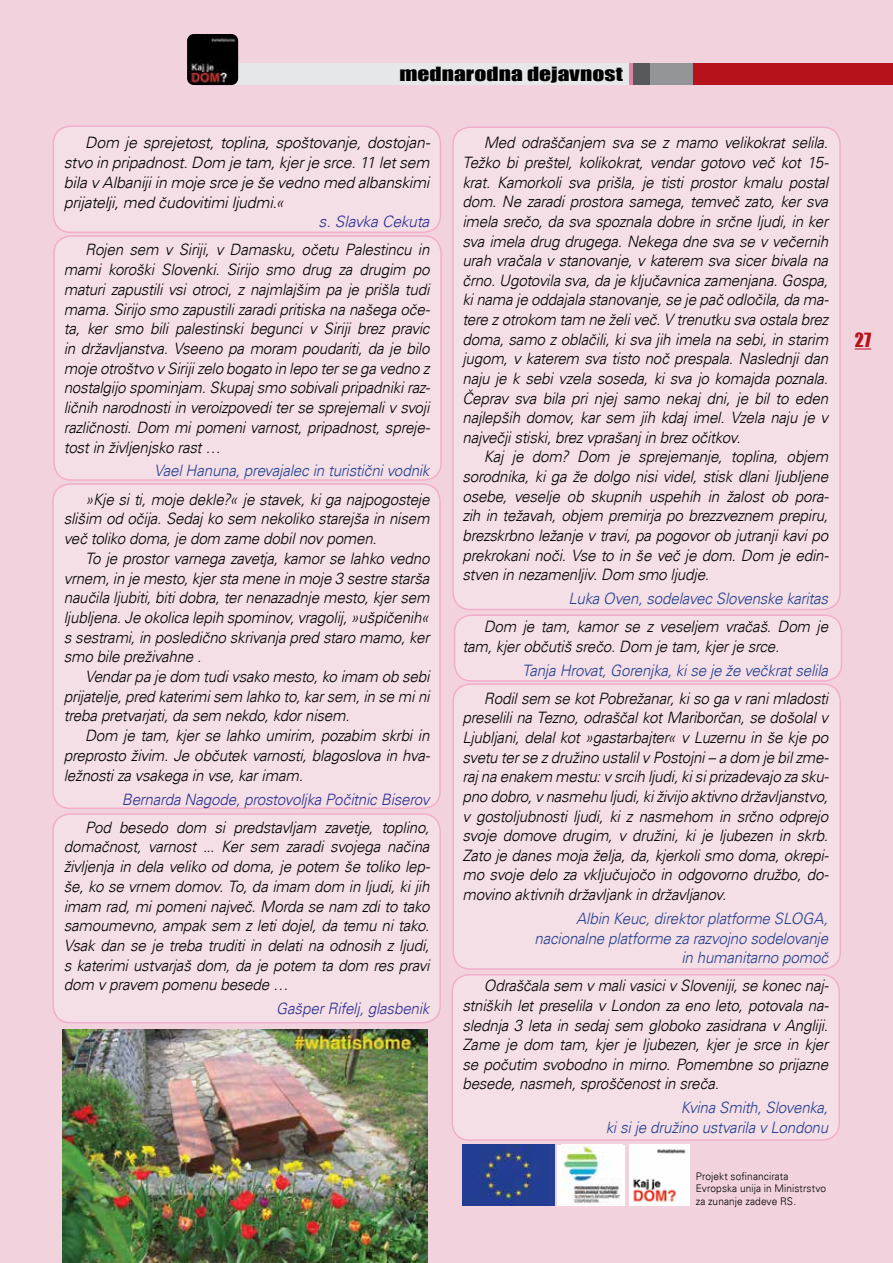
<style>
.page{position:relative;width:893px;height:1263px;background:#f2d2dd}
.page>*{position:absolute;margin:0;border:0;box-sizing:border-box;transform-origin:0 0}
.t1{font:18px "Impact";letter-spacing:.005em;color:#000;scale:1.3 1}
.t2{font:18px "Impact";color:#b5121b}
.t3{font:italic 300 15.75px/19.6px "Univers";letter-spacing:-.015em;color:#000;text-align:justify;scale:.96 1}
.t4{font:italic 300 15.75px/19.6px "Univers";letter-spacing:-.015em;color:#25408f;text-align:right;scale:.96 1}
.t5{font:italic 300 15.75px/19.6px "Univers";letter-spacing:-.015em;color:#000;text-align:justify}
.t6{font:italic 300 15.75px "Univers";letter-spacing:-.01em;color:#2e3092;scale:.96 1}
.t7{font:italic 300 15.75px "Univers";letter-spacing:-.01em;color:#2e3092}
.t8{font:300 10.5px/12.6px "Univers";letter-spacing:.01em;color:#000;scale:.96 1}
</style>
<div class="page">
<svg style="left:855px;top:348px;width:16px;height:2px"></svg>
<div style="left:558px;top:1145px;width:67px;height:60px;background:#fff"></div>
<img style="left:561px;top:1145px;width:60px;height:60px">
<img style="left:462px;top:1145px;width:93px;height:60px">
<img style="left:629px;top:1144px;width:60px;height:61px">
<img style="left:62px;top:1029px;width:366px;height:234px">
<div style="left:53px;top:126px;width:387px;height:106px;background:#f5dfe7;border-radius:17px"></div>
<div style="left:53px;top:125px;width:388px;height:108px;border:2px solid #ef5ba1;border-radius:17px"></div>
<div style="left:453px;top:127px;width:387px;height:482px;background:#f5dfe7;border-radius:17px"></div>
<div style="left:452px;top:126px;width:389px;height:484px;border:2px solid #ef5ba1;border-radius:17px"></div>
<div style="left:54px;top:236px;width:387px;height:244px;background:#f5dfe7;border-radius:17px"></div>
<div style="left:53px;top:235px;width:389px;height:246px;border:2px solid #ef5ba1;border-radius:17px"></div>
<div style="left:53px;top:484px;width:387px;height:324px;background:#f5dfe7;border-radius:17px"></div>
<div style="left:52px;top:483px;width:389px;height:326px;border:2px solid #ef5ba1;border-radius:17px"></div>
<div style="left:455px;top:615px;width:386px;height:66px;background:#f5dfe7;border-radius:17px"></div>
<div style="left:454px;top:614px;width:388px;height:68px;border:2px solid #ef5ba1;border-radius:17px"></div>
<div style="left:453px;top:684px;width:387px;height:285px;background:#f5dfe7;border-radius:17px"></div>
<div style="left:453px;top:683px;width:388px;height:287px;border:2px solid #ef5ba1;border-radius:17px"></div>
<div style="left:452px;top:975px;width:387px;height:165px;background:#f5dfe7;border-radius:17px"></div>
<div style="left:451px;top:974px;width:389px;height:167px;border:2px solid #ef5ba1;border-radius:17px"></div>
<div style="left:53px;top:814px;width:387px;height:209px;background:#f5dfe7;border-radius:17px"></div>
<div style="left:52px;top:813px;width:389px;height:210px;border:2px solid #ef5ba1;border-radius:17px"></div>
<div style="left:225px;top:64px;width:668px;height:21px;background:#e6e7e8"></div>
<div style="left:634px;top:64px;width:259px;height:21px;background:#58595b"></div>
<div style="left:651px;top:64px;width:242px;height:21px;background:#939598"></div>
<div style="left:693px;top:64px;width:200px;height:21px;background:#b5121b"></div>
<img style="left:187px;top:34px;width:51px;height:51px">
<p class="t1" style="left:399px;top:60px;width:173px">mednarodna dejavnost</p>
<p class="t5" style="left:64px;top:133px;width:368px;text-indent:21px">Dom je sprejetost, toplina, spoštovanje, dostojan&shy;stvo in pripadnost. Dom je tam, kjer je srce. 11 let sem bila v Albaniji in moje srce je še vedno med albanskimi prijatelji, med čudovitimi ljudmi.«</p>
<p class="t7" style="left:319px;top:212px;width:112px">s. Slavka Cekuta</p>
<p class="t3" style="left:64px;top:240px;width:383px;text-indent:21px">Rojen sem v Siriji, v Damasku, očetu Palestincu in mami koroški Slovenki. Sirijo smo drug za drugim po maturi zapustili vsi otroci, z najmlajšim pa je prišla tudi mama. Sirijo smo zapustili zaradi pritiska na našega oče&shy;ta, ker smo bili palestinski begunci v Siriji brez pravic in državljanstva. Vseeno pa moram poudariti, da je bilo moje otroštvo v Siriji zelo bogato in lepo ter se ga vedno z nostalgijo spominjam. Skupaj smo sobivali pripadniki raz&shy;ličnih narodnosti in veroizpovedi ter se sprejemali v svoji različnosti. Dom mi pomeni varnost, pripadnost, spreje&shy;tost in življenjsko rast …</p>
<p class="t4" style="left:154px;top:461px;width:288px">Vael Hanuna, prevajalec in turistični vodnik</p>
<p class="t3" style="left:64px;top:489px;width:382px;text-indent:21px">»Kje si ti, moje dekle?« je stavek, ki ga najpogosteje slišim od očija. Sedaj ko sem nekoliko starejša in nisem več toliko doma, je dom zame dobil nov pomen.</p>
<p class="t3" style="left:64px;top:548px;width:382px;text-indent:21px">To je prostor varnega zavetja, kamor se lahko vedno vrnem, in je mesto, kjer sta mene in moje 3 sestre starša naučila ljubiti, biti dobra, ter nenazadnje mesto, kjer sem ljubljena. Je okolica lepih spominov, vragolij, »ušpičenih« s sestrami, in posledično skrivanja pred staro mamo, ker smo bile preživahne .</p>
<p class="t3" style="left:64px;top:667px;width:382px;text-indent:21px">Vendar pa je dom tudi vsako mesto, ko imam ob sebi prijatelje, pred katerimi sem lahko to, kar sem, in se mi ni treba pretvarjati, da sem nekdo, kdor nisem.</p>
<p class="t3" style="left:64px;top:726px;width:383px;text-indent:21px">Dom je tam, kjer se lahko umirim, pozabim skrbi in preprosto živim. Je občutek varnosti, blagoslova in hva&shy;ležnosti za vsakega in vse, kar imam.</p>
<p class="t6" style="left:122px;top:789px;width:322px">Bernarda Nagode, prostovoljka Počitnic Biserov</p>
<p class="t3" style="left:64px;top:817px;width:383px;text-indent:21px">Pod besedo dom si predstavljam zavetje, toplino, domačnost, varnost ... Ker sem zaradi svojega načina življenja in dela veliko od doma, je potem še toliko lep&shy;še, ko se vrnem domov. To, da imam dom in ljudi, ki jih imam rad, mi pomeni največ. Morda se nam zdi to tako samoumevno, ampak sem z leti dojel, da temu ni tako.<br>Vsak dan se je treba truditi in delati na odnosih z ljudi, s katerimi ustvarjaš dom, da je potem ta dom res pravi dom v pravem pomenu besede …</p>
<p class="t6" style="left:276px;top:999px;width:161px">Gašper Rifelj, glasbenik</p>
<p class="t3" style="left:462px;top:133px;width:383px;text-indent:21px">Med odraščanjem sva se z mamo velikokrat selila.<br>Težko bi preštel, kolikokrat, vendar gotovo več kot 15- krat. Kamorkoli sva prišla, je tisti prostor kmalu postal dom. Ne zaradi prostora samega, temveč zato, ker sva imela srečo, da sva spoznala dobre in srčne ljudi, in ker sva imela drug drugega. Nekega dne sva se v večernih urah vračala v stanovanje, v katerem sva sicer bivala na črno. Ugotovila sva, da je ključavnica zamenjana. Gospa, ki nama je oddajala stanovanje, se je pač odločila, da ma&shy;tere z otrokom tam ne želi več. V trenutku sva ostala brez doma, samo z oblačili, ki sva jih imela na sebi, in starim jugom, v katerem sva tisto noč prespala. Naslednji dan naju je k sebi vzela soseda, ki sva jo komajda poznala.<br>Čeprav sva bila pri njej samo nekaj dni, je bil to eden najlepših domov, kar sem jih kdaj imel. Vzela naju je v največji stiski, brez vprašanj in brez očitkov.</p>
<p class="t3" style="left:462px;top:447px;width:383px;text-indent:21px">Kaj je dom? Dom je sprejemanje, toplina, objem sorodnika, ki ga že dolgo nisi videl, stisk dlani ljubljene osebe, veselje ob skupnih uspehih in žalost ob pora&shy;zih in težavah, objem premirja po brezzveznem prepiru, brezskrbno ležanje v travi, pa pogovor ob jutranji kavi po prekrokani noči. Vse to in še več je dom. Dom je edin&shy;stven in nezamenljiv. Dom smo ljudje.</p>
<p class="t4" style="left:569px;top:589px;width:272px">Luka Oven, sodelavec Slovenske karitas</p>
<p class="t3" style="left:462px;top:617px;width:382px;text-indent:21px">Dom je tam, kamor se z veseljem vračaš. Dom je tam, kjer občutiš srečo. Dom je tam, kjer je srce.</p>
<p class="t4" style="left:522px;top:660px;width:320px">Tanja Hrovat, Gorenjka, ki se je že večkrat selila</p>
<p class="t3" style="left:462px;top:688px;width:383px;text-indent:21px">Rodil sem se kot Pobrežanar, ki so ga v rani mladosti preselili na Tezno, odraščal kot Mariborčan, se došolal v Ljubljani, delal kot »gastarbajter« v Luzernu in še kje po svetu ter se z družino ustalil v Postojni – a dom je bil zme&shy;raj na enakem mestu: v srcih ljudi, ki si prizadevajo za sku&shy;pno dobro, v nasmehu ljudi, ki živijo aktivno državljanstvo, v gostoljubnosti ljudi, ki z nasmehom in srčno odprejo svoje domove drugim, v družini, ki je ljubezen in skrb.<br>Zato je danes moja želja, da, kjerkoli smo doma, okrepi&shy;mo svoje delo za vključujočo in odgovorno družbo, do&shy;movino aktivnih državljank in državljanov.</p>
<p class="t4" style="left:535px;top:908px;width:307px">Albin Keuc, direktor platforme SLOGA, nacionalne platforme za razvojno sodelovanje in humanitarno pomoč</p>
<p class="t3" style="left:462px;top:976px;width:383px;text-indent:21px">Odraščala sem v mali vasici v Sloveniji, se konec naj&shy;stniških let preselila v London za eno leto, potovala na&shy;slednja 3 leta in sedaj sem globoko zasidrana v Angliji.<br>Zame je dom tam, kjer je ljubezen, kjer je srce in kjer se počutim svobodno in mirno. Pomembne so prijazne besede, nasmeh, sproščenost in sreča.</p>
<p class="t4" style="left:606px;top:1098px;width:233px">Kvina Smith, Slovenka,<br>ki si je družino ustvarila v Londonu</p>
<p class="t8" style="left:696px;top:1170px;width:137px">Projekt sofinancirata<br>Evropska unija in Ministrstvo za zunanje zadeve RS.</p>
<p class="t2" style="left:855px;top:326px;width:18px">27</p>
</div>
